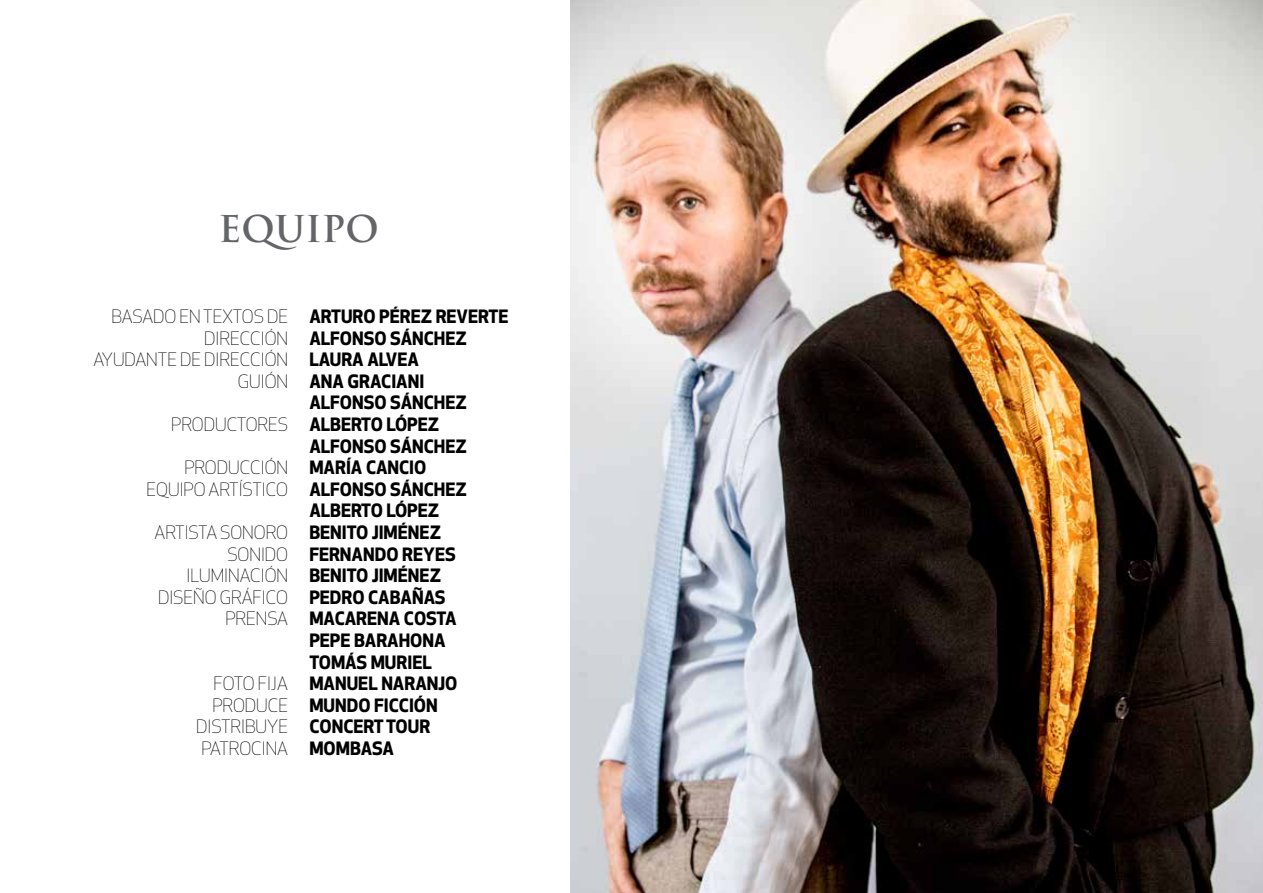
<style>
.page{position:relative;width:1263px;height:893px;background:#fff}
.page>*{position:absolute;margin:0;border:0;box-sizing:border-box;transform-origin:0 0}
.t1{font:700 36px "Trajan Pro";color:#646569}
.t2{font:700 18px/21.6px "Apex New";color:#000}
.t3{font:300 18px/21.6px "Apex New";color:#000;text-align:right}
</style>
<div class="page">
<img style="left:571px;top:0;width:692px;height:893px">
<h1 class="t1" style="left:219px;top:207px;width:162px">EQUIPO</h1>
<p class="t3" style="left:93px;top:306px;width:196px">BASADO EN TEXTOS DE<br>DIRECCIÓN<br>AYUDANTE DE DIRECCIÓN<br>GUIÓN</p>
<p class="t3" style="left:171px;top:414px;width:118px">PRODUCTORES</p>
<p class="t3" style="left:147px;top:457px;width:143px">PRODUCCIÓN<br>EQUIPO ARTÍSTICO</p>
<p class="t3" style="left:155px;top:522px;width:135px">ARTISTA SONORO<br>SONIDO<br>ILUMINACIÓN<br>DISEÑO GRÁFICO<br>PRENSA</p>
<p class="t3" style="left:196px;top:673px;width:93px">FIJA<br>PRODUCE<br>DISTRIBUYE<br>PATROCINA</p>
<p class="t3" style="left:213px;top:673px;width:21px">FOTO</p>
<p class="t2" style="left:309px;top:305px;width:201px">ARTURO PÉREZ REVERTE<br>ALFONSO SÁNCHEZ<br>LAURA ALVEA<br>ANA GRACIANI<br>ALFONSO SÁNCHEZ<br>ALBERTO LÓPEZ<br>ALFONSO SÁNCHEZ<br>MARÍA CANCIO<br>ALFONSO SÁNCHEZ<br>ALBERTO LÓPEZ<br>BENITO JIMÉNEZ<br>FERNANDO REYES<br>BENITO JIMÉNEZ<br>PEDRO CABAÑAS<br>MACARENA COSTA<br>PEPE BARAHONA<br>TOMÁS MURIEL<br>MANUEL NARANJO<br>MUNDO FICCIÓN<br>CONCERT TOUR<br>MOMBASA</p>
</div>
